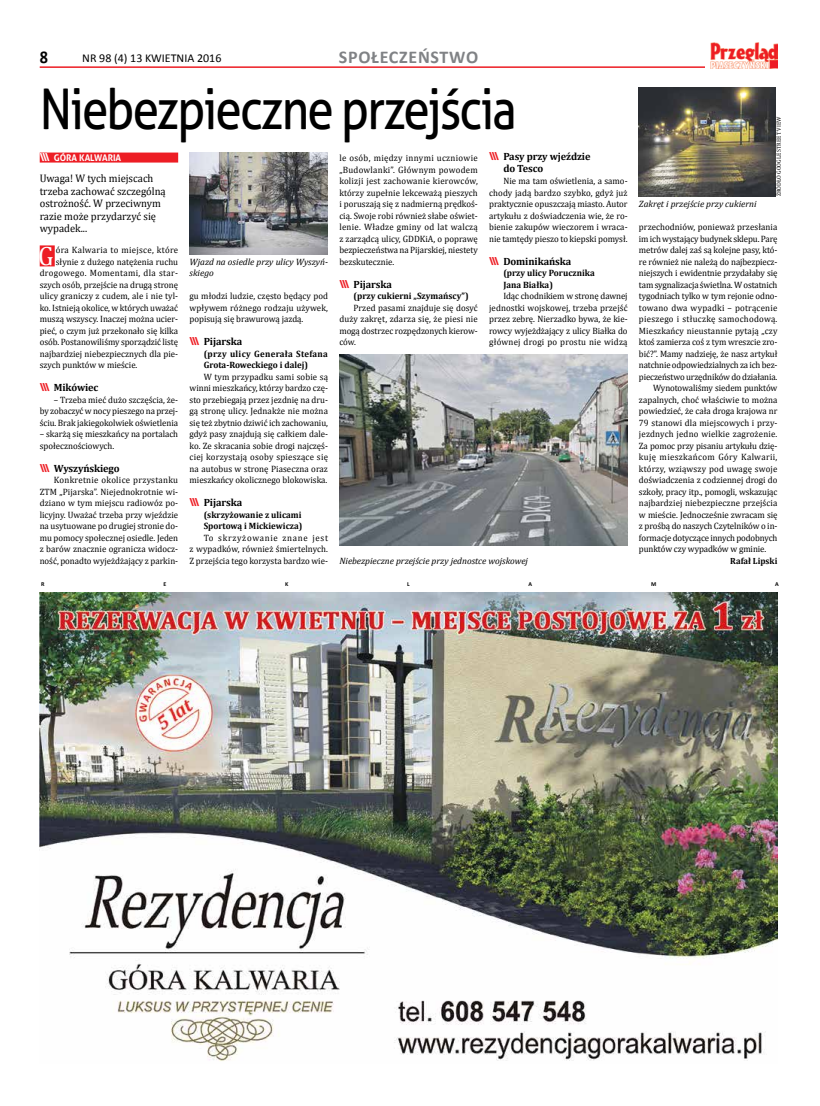
<style>
.page{position:relative;width:820px;height:1106px;background:#fff}
.page>*{position:absolute;margin:0;border:0;box-sizing:border-box;transform-origin:0 0}
.t1{font:56px "Aller";letter-spacing:-.04em;color:#000;scale:.85 1}
.t2{font:26.5px "Cambria";color:#fff;scale:.96 1}
.t3{font:700 18px "Calibri";letter-spacing:.04em;color:#808285}
.t4{font:700 18px "Calibri";color:#000;scale:.9 1}
.t5{font:12px "Calibri";color:#000}
.t6{font:11px/12.5px "Cambria";color:#000;scale:.96 1}
.t7{font:700 10.5px/11.5px "Cambria";letter-spacing:-.01em;color:#000}
.t8{font:9.2px/11.5px "Cambria";color:#000;text-align:justify;scale:.96 1}
.t9{font:italic 9.2px/11.5px "Cambria";color:#000}
.t10{font:700 9.2px/11.5px "Cambria";color:#000;scale:.96 1}
.t11{font:9.2px "Cambria";letter-spacing:.02em;color:#000;scale:.96 1}
.t12{font:9.2px "Cambria";letter-spacing:.03em;color:#000;scale:.96 1}
.t13{font:700 9.2px/11.5px "Cambria";letter-spacing:.02em;color:#000;scale:.96 1}
.t14{font:9.2px "Cambria";letter-spacing:.035em;color:#000;scale:.96 1}
.t15{font:9.2px "Cambria";letter-spacing:.04em;color:#000;scale:.96 1}
.t16{font:9.2px "Cambria";letter-spacing:.025em;color:#000;scale:.96 1}
.t17{font:700 9.2px "Aller";color:#fff;scale:.96 1}
.t18{font:700 9px "Cambria";color:#000;scale:.96 1}
.t19{font:6px "Cambria";color:#000;scale:.96 1}
.t20{font:700 6px "Calibri";color:#000}
.s1{font-size:11px}
.s2{font-family:"Aller";font-size:11px;color:#ed1d24}
</style>
<div class="page">
<hr style="left:40px;top:66px;width:737px;height:2px;background:#ed1d24">
<div style="left:705px;top:42px;width:72px;height:26px;background:#fff"></div>
<img style="left:710px;top:42px;width:67px;height:26px">
<img style="left:40px;top:592px;width:737px;height:469px">
<div style="left:40px;top:152px;width:138px;height:10px;background:#ed1d24"></div>
<div style="left:40px;top:245px;width:15px;height:21px;background:#ed1d24"></div>
<img style="left:189px;top:152px;width:139px;height:102px">
<img style="left:638px;top:87px;width:136px;height:109px">
<img style="left:339px;top:354px;width:288px;height:191px">
<h3 class="t4" style="left:40px;top:45px;width:11px">8</h3>
<h3 class="t5" style="left:82px;top:51px;width:141px">NR 98 (4) 13 KWIETNIA 2016</h3>
<h3 class="t3" style="left:339px;top:45px;width:141px">SPOŁECZEŃSTWO</h3>
<h1 class="t1" style="left:40px;top:75px;width:562px">Niebezpieczne przejścia</h1>
<p class="t17" style="left:40px;top:152px;width:86px"><span class="s1">\\\</span> GÓRA KALWARIA</p>
<p class="t6" style="left:40px;top:172px;width:133px">Uwaga! W tych miejscach trzeba zachować szczególną ostrożność. W przeciwnym razie może przydarzyć się wypadek...</p>
<h2 class="t2" style="left:38px;top:240px;width:18px">G</h2>
<p class="t12" style="left:56px;top:244px;width:129px">óra Kalwaria to miejsce, które</p>
<p class="t8" style="left:56px;top:256px;width:129px">słynie z dużego natężenia ruchu</p>
<p class="t14" style="left:40px;top:267px;width:146px">drogowego. Momentami, dla star-</p>
<p class="t8" style="left:40px;top:279px;width:146px">szych osób, przejście na drugą stronę</p>
<p class="t8" style="left:40px;top:290px;width:146px">ulicy graniczy z cudem, ale i nie tyl-</p>
<p class="t8" style="left:40px;top:302px;width:146px">ko. Istnieją okolice, w których uważać</p>
<p class="t8" style="left:40px;top:313px;width:146px">muszą wszyscy. Inaczej można ucier-</p>
<p class="t8" style="left:40px;top:325px;width:146px">pieć, o czym już przekonało się kilka</p>
<p class="t8" style="left:40px;top:336px;width:146px">osób. Postanowiliśmy sporządzić listę</p>
<p class="t8" style="left:40px;top:348px;width:146px">najbardziej niebezpiecznych dla pie-</p>
<p class="t8" style="left:40px;top:359px;width:103px">szych punktów w mieście.</p>
<p class="t7" style="left:40px;top:381px;width:60px"><span class="s2">\\\</span> Mikówiec</p>
<p class="t8" style="left:40px;top:394px;width:146px;text-indent:14px">– Trzeba mieć dużo szczęścia, że&shy;by zobaczyć w nocy pieszego na przej&shy;ściu. Brak jakiegokolwiek oświetlenia</p>
<p class="t8" style="left:40px;top:428px;width:146px">– skarżą się mieszkańcy na portalach społecznościowych.</p>
<p class="t7" style="left:40px;top:462px;width:81px"><span class="s2">\\\</span> Wyszyńskiego</p>
<p class="t8" style="left:40px;top:474px;width:146px;text-indent:14px">Konkretnie okolice przystanku ZTM „Pijarska”. Niejednokrotnie wi&shy;dziano w tym miejscu radiowóz po&shy;licyjny. Uważać trzeba przy wjeździe na usytuowane po drugiej stronie do&shy;mu pomocy społecznej osiedle. Jeden z barów znacznie ogranicza widocz&shy;ność, ponadto wyjeżdżający z parkin-</p>
<p class="t9" style="left:189px;top:255px;width:140px">Wjazd na osiedle przy ulicy Wyszyń&shy;skiego</p>
<p class="t8" style="left:189px;top:290px;width:146px">gu młodzi ludzie, często będący pod wpływem różnego rodzaju używek, popisują się brawurową jazdą.</p>
<p class="t7" style="left:189px;top:335px;width:54px"><span class="s2">\\\</span> Pijarska</p>
<p class="t13" style="left:204px;top:347px;width:131px">(przy ulicy Generała Stefana<br>Grota-Roweckiego i dalej)</p>
<p class="t8" style="left:189px;top:371px;width:146px;text-indent:14px">W tym przypadku sami sobie są winni mieszkańcy, którzy bardzo czę&shy;sto przebiegają przez jezdnię na dru&shy;gą stronę ulicy. Jednakże nie można się też zbytnio dziwić ich zachowaniu, gdyż pasy znajdują się całkiem dale&shy;ko. Ze skracania sobie drogi najczęś&shy;ciej korzystają osoby spieszące się na autobus w stronę Piaseczna oraz mieszkańcy okolicznego blokowiska.</p>
<p class="t7" style="left:189px;top:496px;width:54px"><span class="s2">\\\</span> Pijarska</p>
<p class="t10" style="left:204px;top:508px;width:104px">(skrzyżowanie z ulicami<br>Sportową i Mickiewicza)</p>
<p class="t8" style="left:189px;top:532px;width:146px;text-indent:14px">To skrzyżowanie znane jest z wypadków, również śmiertelnych.<br>Z przejścia tego korzysta bardzo wie-</p>
<p class="t8" style="left:339px;top:152px;width:146px">le osób, między innymi uczniowie „Budowlanki”. Głównym powodem kolizji jest zachowanie kierowców, którzy zupełnie lekceważą pieszych i poruszają się z nadmierną prędkoś&shy;cią. Swoje robi również słabe oświet&shy;lenie. Władze gminy od lat walczą z zarządcą ulicy, GDDKiA, o poprawę bezpieczeństwa na Pijarskiej, niestety bezskutecznie.</p>
<p class="t7" style="left:339px;top:278px;width:54px"><span class="s2">\\\</span> Pijarska</p>
<p class="t10" style="left:353px;top:290px;width:121px">(przy cukierni „Szymańscy”)</p>
<p class="t8" style="left:339px;top:302px;width:146px;text-indent:14px">Przed pasami znajduje się dosyć duży zakręt, zdarza się, że piesi nie mogą dostrzec rozpędzonych kierow&shy;ców.</p>
<p class="t7" style="left:503px;top:151px;width:89px;text-indent:-14px"><span class="s2">\\\</span> Pasy przy wjeździe do Tesco</p>
<p class="t8" style="left:489px;top:175px;width:146px;text-indent:14px">Nie ma tam oświetlenia, a samo&shy;chody jadą bardzo szybko, gdyż już praktycznie opuszczają miasto. Autor artykułu z doświadczenia wie, że ro&shy;bienie zakupów wieczorem i wraca&shy;nie tamtędy pieszo to kiepski pomysł.</p>
<p class="t7" style="left:489px;top:255px;width:84px"><span class="s2">\\\</span> Dominikańska</p>
<p class="t10" style="left:503px;top:267px;width:97px">(przy ulicy Porucznika<br>Jana Białka)</p>
<p class="t8" style="left:489px;top:290px;width:146px;text-indent:14px">Idąc chodnikiem w stronę dawnej jednostki wojskowej, trzeba przejść przez zebrę. Nierzadko bywa, że kie&shy;rowcy wyjeżdżający z ulicy Białka do głównej drogi po prostu nie widzą</p>
<p class="t9" style="left:339px;top:554px;width:190px">Niebezpieczne przejście przy jednostce wojskowej</p>
<p class="t9" style="left:638px;top:198px;width:119px">Zakręt i przejście przy cukierni</p>
<p class="t19" style="left:774px;top:196px;width:84px;rotate:-90deg">źródło Google Street View</p>
<p class="t8" style="left:638px;top:221px;width:146px">przechodniów, ponieważ przesłania</p>
<p class="t8" style="left:638px;top:233px;width:146px">im ich wystający budynek sklepu. Parę</p>
<p class="t8" style="left:638px;top:244px;width:146px">metrów dalej zaś są kolejne pasy, któ-</p>
<p class="t8" style="left:638px;top:256px;width:146px">re również nie należą do najbezpiecz-</p>
<p class="t8" style="left:638px;top:267px;width:146px">niejszych i ewidentnie przydałaby się</p>
<p class="t8" style="left:638px;top:279px;width:146px">tam sygnalizacja świetlna. W ostatnich</p>
<p class="t8" style="left:638px;top:290px;width:146px">tygodniach tylko w tym rejonie odno-</p>
<p class="t16" style="left:638px;top:302px;width:146px">towano dwa wypadki – potrącenie</p>
<p class="t12" style="left:638px;top:313px;width:146px">pieszego i stłuczkę samochodową.</p>
<p class="t8" style="left:638px;top:325px;width:146px">Mieszkańcy nieustannie pytają „czy</p>
<p class="t8" style="left:638px;top:336px;width:146px">ktoś zamierza coś z tym wreszcie zro-</p>
<p class="t8" style="left:638px;top:348px;width:146px">bić?”. Mamy nadzieję, że nasz artykuł</p>
<p class="t8" style="left:638px;top:359px;width:146px">natchnie odpowiedzialnych za ich bez-</p>
<p class="t8" style="left:638px;top:371px;width:146px">pieczeństwo urzędników do działania.</p>
<p class="t8" style="left:653px;top:382px;width:131px">Wynotowaliśmy siedem punktów</p>
<p class="t8" style="left:638px;top:394px;width:146px">zapalnych, choć właściwie to można</p>
<p class="t8" style="left:638px;top:405px;width:146px">powiedzieć, że cała droga krajowa nr</p>
<p class="t8" style="left:638px;top:417px;width:146px">79 stanowi dla miejscowych i przy-</p>
<p class="t11" style="left:638px;top:428px;width:146px">jezdnych jedno wielkie zagrożenie.</p>
<p class="t8" style="left:638px;top:440px;width:146px">Za pomoc przy pisaniu artykułu dzię-</p>
<p class="t15" style="left:638px;top:451px;width:146px">kuję mieszkańcom Góry Kalwarii,</p>
<p class="t11" style="left:638px;top:463px;width:146px">którzy, wziąwszy pod uwagę swoje</p>
<p class="t8" style="left:638px;top:474px;width:146px">doświadczenia z codziennej drogi do</p>
<p class="t8" style="left:638px;top:486px;width:146px">szkoły, pracy itp., pomogli, wskazując</p>
<p class="t8" style="left:638px;top:497px;width:146px">najbardziej niebezpieczne przejścia</p>
<p class="t8" style="left:638px;top:509px;width:146px">w mieście. Jednocześnie zwracam się</p>
<p class="t8" style="left:638px;top:520px;width:146px">z prośbą do naszych Czytelników o in-</p>
<p class="t8" style="left:638px;top:532px;width:146px">formacje dotyczące innych podobnych</p>
<p class="t8" style="left:638px;top:543px;width:134px">punktów czy wypadków w gminie.</p>
<p class="t18" style="left:730px;top:554px;width:51px">Rafał Lipski</p>
<p class="t20" style="left:41px;top:580px;width:4px">R</p>
<p class="t20" style="left:163px;top:580px;width:4px">E</p>
<p class="t20" style="left:285px;top:580px;width:5px">K</p>
<p class="t20" style="left:407px;top:580px;width:4px">L</p>
<p class="t20" style="left:528px;top:580px;width:5px">A</p>
<p class="t20" style="left:650px;top:580px;width:6px">M</p>
<p class="t20" style="left:774px;top:580px;width:5px">A</p>
</div>
